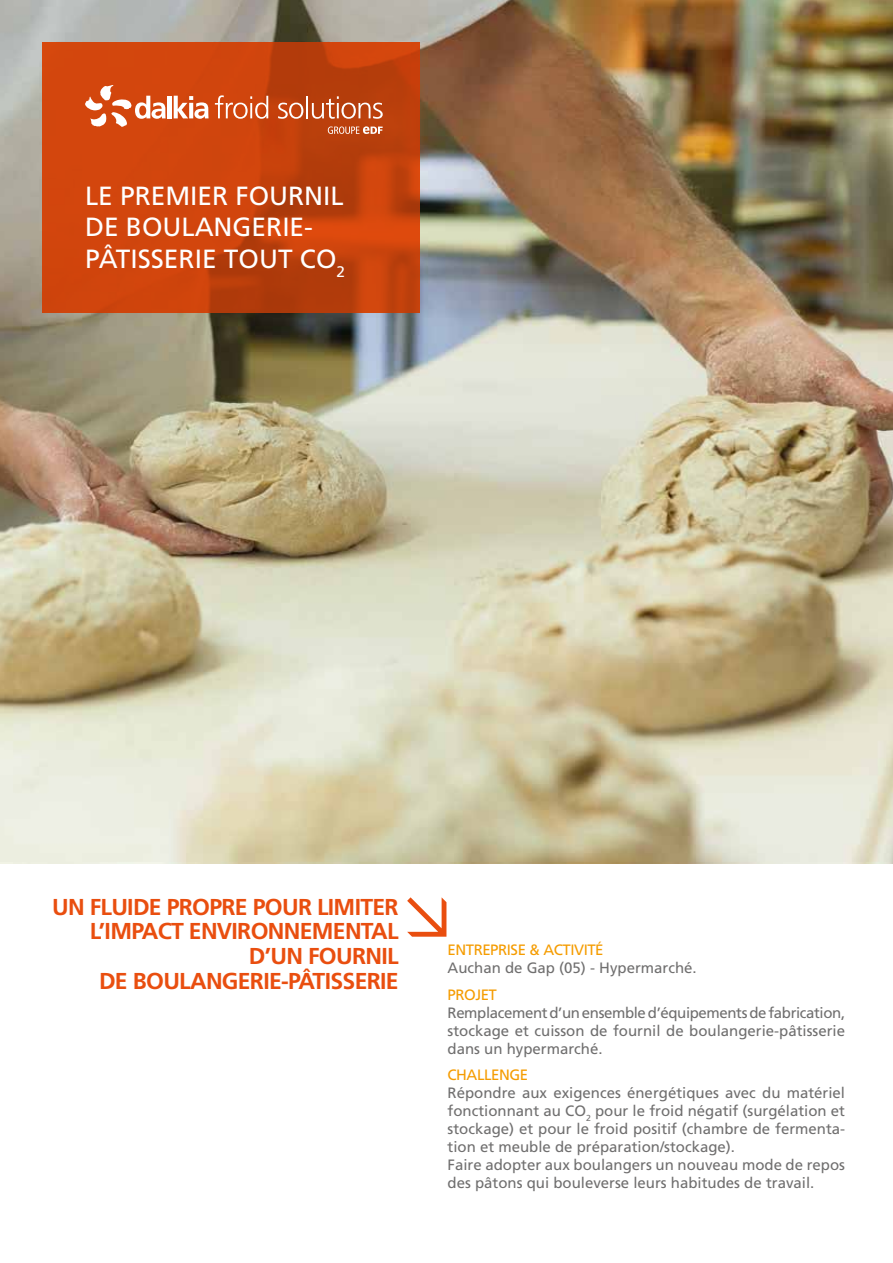
<style>
.page{position:relative;width:893px;height:1263px;background:#fff}
.page>*{position:absolute;margin:0;border:0;box-sizing:border-box;transform-origin:0 0}
.t1{font:26.25px/31.5px "Frutiger LT Pro";color:#fff}
.t2{font:700 22.95px/24.6px "Frutiger LT Std";letter-spacing:-.03em;color:#e94e0f;text-align:right}
.t3{font:15px/18px "Frutiger LT Pro";color:#706f6f;text-align:justify}
.t4{font:15px "Frutiger LT Pro";letter-spacing:-.03em;color:#f59c00}
</style>
<div class="page">
<img style="left:0;top:0;width:893px;height:864px">
<svg style="left:43px;top:43px;width:377px;height:270px;background:#c8420c"></svg>
<svg style="left:407px;top:897px;width:39px;height:40px"></svg>
<svg style="left:328px;top:126px;width:55px;height:8px"></svg>
<hr style="left:167px;top:96px;width:4px;height:22px;background:#fff">
<svg style="left:174px;top:96px;width:35px;height:23px"></svg>
<svg style="left:85px;top:85px;width:81px;height:42px"></svg>
<svg style="left:215px;top:95px;width:53px;height:24px"></svg>
<svg style="left:278px;top:103px;width:25px;height:16px"></svg>
<hr style="left:306px;top:96px;width:2px;height:22px;background:#fff">
<svg style="left:312px;top:96px;width:71px;height:23px;background:#c76942"></svg>
<h1 class="t1" style="left:85px;top:180px;width:261px">LE PREMIER FOURNIL<br>DE BOULANGERIE-<br>PÂTISSERIE TOUT CO<sub>2</sub></h1>
<h2 class="t2" style="left:52px;top:894px;width:348px">UN FLUIDE PROPRE POUR LIMITER<br>L’IMPACT ENVIRONNEMENTAL<br>D’UN FOURNIL<br>DE BOULANGERIE-PÂTISSERIE</h2>
<p class="t4" style="left:448px;top:941px;width:158px">ENTREPRISE &amp; ACTIVITÉ</p>
<p class="t3" style="left:448px;top:959px;width:251px">Auchan de Gap (05) - Hypermarché.</p>
<p class="t4" style="left:448px;top:986px;width:51px">PROJET</p>
<p class="t3" style="left:448px;top:1004px;width:399px">Remplacement d’un ensemble d’équipements de fabrication, stockage et cuisson de fournil de boulangerie-pâtisserie dans un hypermarché.</p>
<p class="t4" style="left:448px;top:1066px;width:82px">CHALLENGE</p>
<p class="t3" style="left:448px;top:1084px;width:399px;text-align:left">Répondre aux exigences énergétiques avec du matériel fonctionnant au CO<sub>2</sub> pour le froid négatif (surgélation et stockage) et pour le froid positif (chambre de fermenta&shy;tion et meuble de préparation/stockage).<br>Faire adopter aux boulangers un nouveau mode de repos des pâtons qui bouleverse leurs habitudes de travail.</p>
</div>
